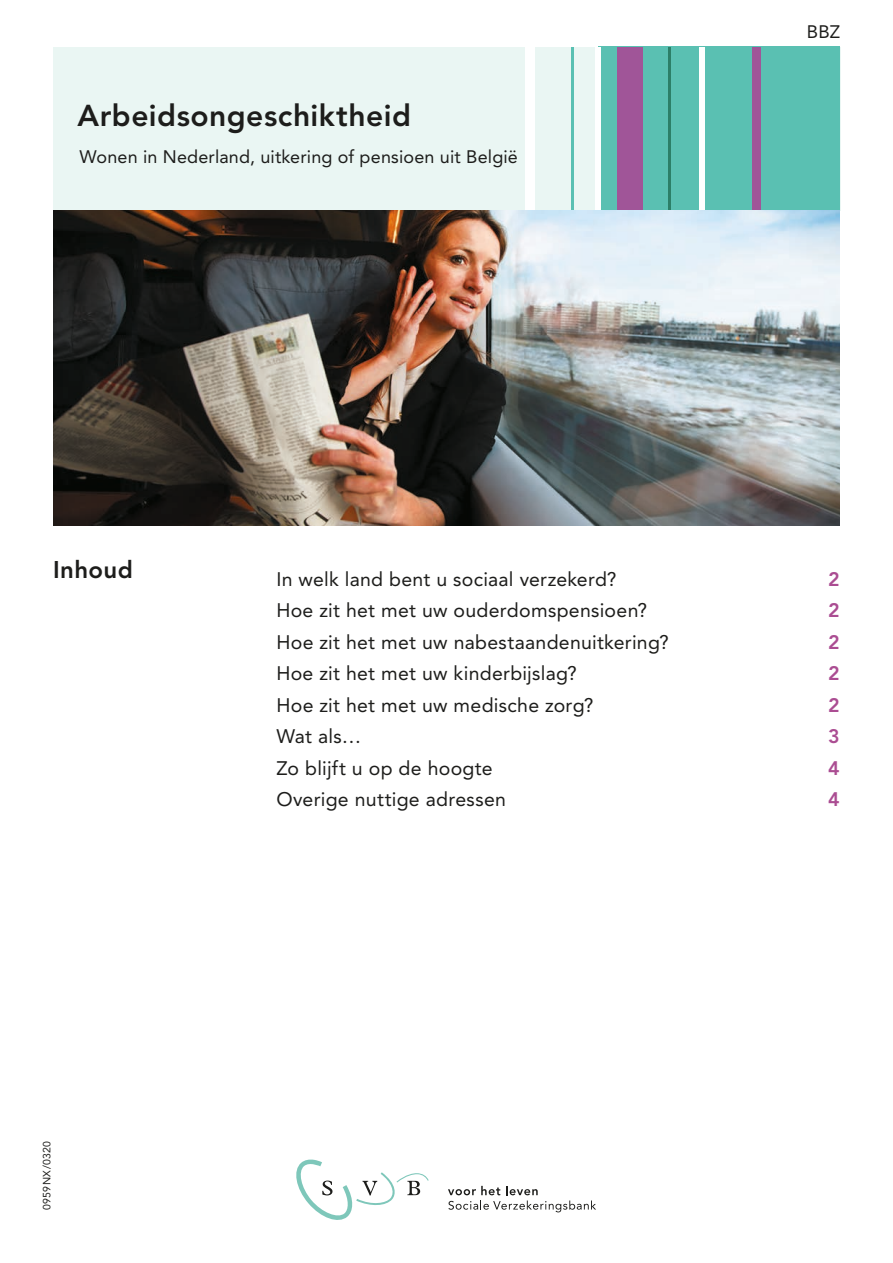
<style>
.page{position:relative;width:893px;height:1263px;background:#fff}
.page>*{position:absolute;margin:0;border:0;box-sizing:border-box;transform-origin:0 0}
.Titel{font:800 30px "Avenir LT Std";letter-spacing:.015em;color:#1d1d1b}
._01-Hoofdstuk{font:800 24px "Avenir LT Std";letter-spacing:.015em;color:#1d1d1b}
._02-Inhoudsopgave{font:19.5px "Avenir LT Std";letter-spacing:.015em;color:#1d1d1b}
._02-Inhoudsopgave-2{font:800 19.5px "Avenir LT Std";color:#ab4d92}
.Titel_subtitel{font:18px "Avenir LT Std";letter-spacing:.01em;color:#1d1d1b}
._00-Platte_tekst{font:18px "Avenir LT Std";color:#1d1d1b}
._03-Documentcode{font:10.5px "Avenir LT Std";letter-spacing:.03em;color:#1d1d1b}
</style>
<div class="page">
<div style="left:53px;top:47px;width:787px;height:163px;background:#eaf6f3"></div>
<div style="left:598px;top:47px;width:242px;height:164px;background:#5ac0b2"></div>
<div style="left:752px;top:47px;width:9px;height:163px;background:#a05598"></div>
<div style="left:699px;top:47px;width:6px;height:163px;background:#fff"></div>
<hr style="left:668px;top:47px;width:3px;height:163px;background:#2c7f68">
<div style="left:617px;top:47px;width:25px;height:163px;background:#a05598"></div>
<div style="left:595px;top:47px;width:5px;height:163px;background:#fff"></div>
<div style="left:525px;top:47px;width:9px;height:163px;background:#fff"></div>
<hr style="left:571px;top:47px;width:3px;height:163px;background:#5ac0b2">
<img style="left:53px;top:210px;width:787px;height:315px">
<svg style="left:296px;top:1159px;width:133px;height:61px"></svg>
<svg style="left:448px;top:1186px;width:148px;height:26px"></svg>
<h1 class="Titel" style="left:78px;top:98px;width:335px">Arbeidsongeschiktheid</h1>
<p class="Titel_subtitel" style="left:80px;top:146px;width:440px">Wonen in Nederland, uitkering of pensioen uit België</p>
<p class="_00-Platte_tekst" style="left:807px;top:22px;width:35px">BBZ</p>
<h2 class="_01-Hoofdstuk" style="left:53px;top:556px;width:81px">Inhoud</h2>
<h3 class="_02-Inhoudsopgave" style="left:276px;top:567px;width:342px">In welk land bent u sociaal verzekerd?</h3>
<h3 class="_02-Inhoudsopgave-2" style="left:828px;top:567px;width:13px">2</h3>
<h3 class="_02-Inhoudsopgave" style="left:276px;top:599px;width:372px">Hoe zit het met uw ouderdomspensioen?</h3>
<h3 class="_02-Inhoudsopgave-2" style="left:828px;top:599px;width:13px">2</h3>
<h3 class="_02-Inhoudsopgave" style="left:276px;top:630px;width:394px">Hoe zit het met uw nabestaandenuitkering?</h3>
<h3 class="_02-Inhoudsopgave-2" style="left:828px;top:630px;width:13px">2</h3>
<h3 class="_02-Inhoudsopgave" style="left:276px;top:662px;width:302px">Hoe zit het met uw kinderbijslag?</h3>
<h3 class="_02-Inhoudsopgave-2" style="left:828px;top:662px;width:13px">2</h3>
<h3 class="_02-Inhoudsopgave" style="left:276px;top:693px;width:319px">Hoe zit het met uw medische zorg?</h3>
<h3 class="_02-Inhoudsopgave-2" style="left:828px;top:693px;width:13px">2</h3>
<h3 class="_02-Inhoudsopgave" style="left:276px;top:725px;width:86px">Wat als…</h3>
<h3 class="_02-Inhoudsopgave-2" style="left:828px;top:725px;width:13px">3</h3>
<h3 class="_02-Inhoudsopgave" style="left:276px;top:756px;width:218px">Zo blijft u op de hoogte</h3>
<h3 class="_02-Inhoudsopgave-2" style="left:828px;top:756px;width:13px">4</h3>
<h3 class="_02-Inhoudsopgave" style="left:276px;top:788px;width:231px">Overige nuttige adressen</h3>
<h3 class="_02-Inhoudsopgave-2" style="left:828px;top:788px;width:13px">4</h3>
<p class="_03-Documentcode" style="left:41px;top:1210px;width:70px;rotate:-90deg">0959NX/0320</p>
</div>
